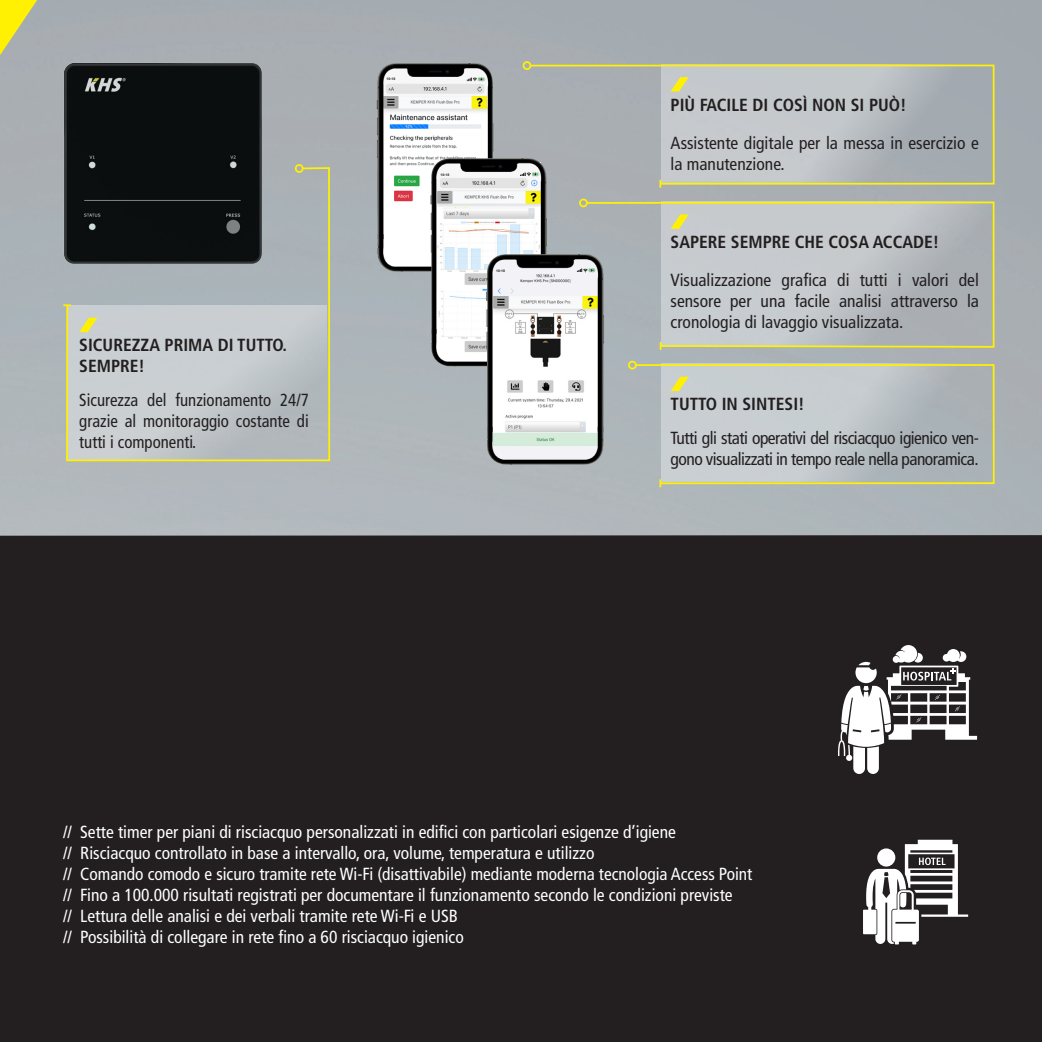
<style>
.page{position:relative;width:1042px;height:1042px;background:#fff}
.page>*{position:absolute;margin:0;border:0;box-sizing:border-box;transform-origin:0 0}
.t1{font:condensed 17.5px/21px "Frutiger LT Com";color:#fff}
.t2{font:condensed 17.5px/21px "Frutiger LT Com";color:#231f20}
.t3{font:700 condensed 17.5px/21px "Frutiger LT Com";color:#231f20}
.t4{font:condensed 17.5px/21px "Frutiger LT Com";letter-spacing:-.03em;color:#231f20}
.t5{font:condensed 17.5px/21px "Frutiger LT Com";color:#231f20;text-align:justify;scale:.96 1}
.t6{font:700 3.5px "Arial";color:#231f20}
</style>
<div class="page">
<div style="left:0;top:515px;width:1042px;height:527px;background:#231f20"></div>
<img style="left:0;top:0;width:1042px;height:535px">
<svg style="left:863px;top:840px;width:105px;height:104px"></svg>
<svg style="left:838px;top:645px;width:139px;height:129px"></svg>
<svg style="left:65px;top:166px;width:266px;height:296px;background:#bcc2c2"></svg>
<svg style="left:63px;top:304px;width:8px;height:2px"></svg>
<div style="left:295px;top:164px;width:9px;height:9px;border:2px solid #fff101;border-radius:50%"></div>
<svg style="left:531px;top:64px;width:464px;height:121px;background:#b8bdb9"></svg>
<svg style="left:659px;top:180px;width:2px;height:8px"></svg>
<div style="left:522px;top:61px;width:9px;height:9px;border:2px solid #fff101;border-radius:50%"></div>
<svg style="left:662px;top:71px;width:35px;height:26px"></svg>
<svg style="left:71px;top:312px;width:35px;height:26px"></svg>
<svg style="left:0;top:0;width:37px;height:55px;background:#d3ce58"></svg>
<svg style="left:601px;top:201px;width:394px;height:147px;background:#bcc0bd"></svg>
<svg style="left:662px;top:209px;width:35px;height:26px"></svg>
<svg style="left:634px;top:363px;width:361px;height:122px;background:#bec4bf"></svg>
<svg style="left:659px;top:479px;width:2px;height:8px"></svg>
<div style="left:628px;top:361px;width:9px;height:8px;border:2px solid #fff101;border-radius:50%"></div>
<svg style="left:662px;top:371px;width:35px;height:26px"></svg>
<img style="left:377px;top:63px;width:116px;height:171px">
<img style="left:377px;top:234px;width:4px;height:38px">
<svg style="left:381px;top:65px;width:220px;height:397px"></svg>
<img style="left:486px;top:254px;width:118px;height:178px">
<img style="left:487px;top:427px;width:117px;height:38px">
<img style="left:63px;top:63px;width:199px;height:201px">
<p class="t3" style="left:79px;top:334px;width:209px">SICUREZZA PRIMA DI TUTTO.<br>SEMPRE!</p>
<p class="t5" style="left:79px;top:390px;width:240px">Sicurezza del funzionamento 24/7 grazie al monitoraggio costante di tutti i componenti.</p>
<p class="t6" style="left:386px;top:77px;width:10px">10:18</p>
<p class="t6" style="left:440px;top:172px;width:10px">10:18</p>
<p class="t6" style="left:496px;top:268px;width:10px">10:18</p>
<p class="t3" style="left:670px;top:94px;width:237px">PIÙ FACILE DI COSÌ NON SI PUÒ!</p>
<p class="t2" style="left:670px;top:132px;width:310px">Assistente digitale per la messa in esercizio e la manutenzione.</p>
<p class="t3" style="left:670px;top:231px;width:270px">SAPERE SEMPRE CHE COSA ACCADE!</p>
<p class="t2" style="left:670px;top:269px;width:310px;text-align:justify">Visualizzazione grafica di tutti i valori del sensore per una facile analisi attraverso la cronologia di lavaggio visualizzata.</p>
<p class="t3" style="left:670px;top:393px;width:136px">TUTTO IN SINTESI!</p>
<p class="t4" style="left:670px;top:427px;width:310px">Tutti gli stati operativi del risciacquo igienico ven&shy;gono visualizzati in tempo reale nella panoramica.</p>
<p class="t1" style="left:63px;top:821px;width:691px">// Sette timer per piani di risciacquo personalizzati in edifici con particolari esigenze d’igiene<br>// Risciacquo controllato in base a intervallo, ora, volume, temperatura e utilizzo<br>// Comando comodo e sicuro tramite rete Wi-Fi (disattivabile) mediante moderna tecnologia Access Point // Fino a 100.000 risultati registrati per documentare il funzionamento secondo le condizioni previste<br>// Lettura delle analisi e dei verbali tramite rete Wi-Fi e USB<br>// Possibilità di collegare in rete fino a 60 risciacquo igienico</p>
</div>
